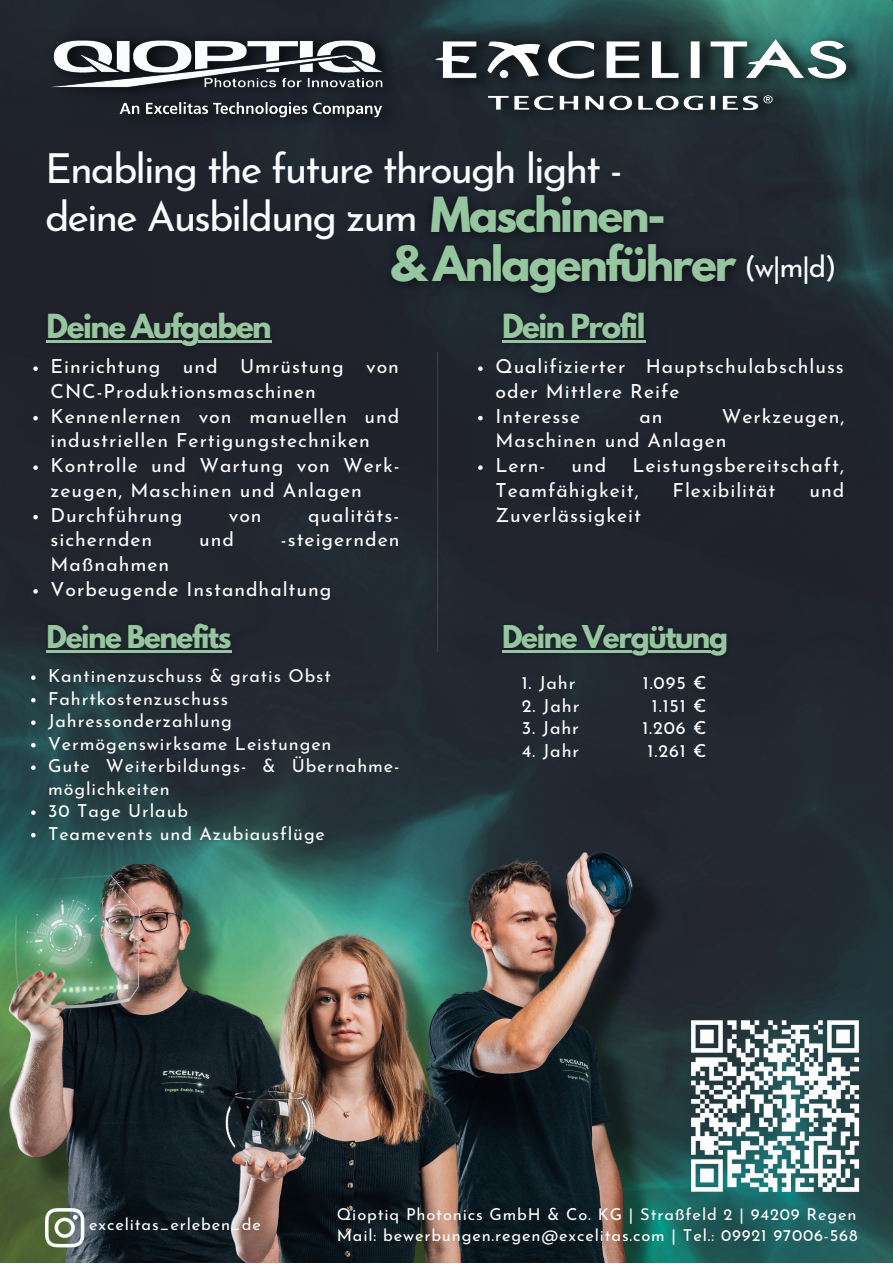
<style>
.page{position:relative;width:893px;height:1264px;background:#fff}
.page>*{position:absolute;margin:0;border:0;box-sizing:border-box;transform-origin:0 0}
.t1{font:700 42.9px "League Spartan";letter-spacing:-.05em;color:#95c69f}
.t2{font:41.4px/47.8px "Josefin Sans";letter-spacing:-.05em;color:#fafcfd}
.t3{font:700 29.4px "League Spartan";letter-spacing:-.05em;color:#95c69f}
.t4{font:29.4px "Josefin Sans";color:#fafcfd}
.t5{font:700 27.9px "League Spartan";letter-spacing:-.05em;color:#95c69f}
.t6{font:19.35px/24.8px "Josefin Sans";letter-spacing:.05em;color:#fff}
.t7{font:18px/22.5px "Josefin Sans";letter-spacing:.05em;color:#fff}
.t8{font:16.35px/21.3px "Josefin Sans";letter-spacing:.05em;color:#fff}
.s1{font-family:"League Spartan";font-weight:700;font-size:42.9px;color:#95c69f}
</style>
<div class="page">
<img style="left:0;top:613px;width:892px;height:649px">
<img style="left:0;top:0;width:892px;height:613px">
<img style="left:45px;top:24px;width:362px;height:112px">
<img style="left:433px;top:25px;width:441px;height:104px">
<hr style="left:437px;top:351px;width:1px;height:301px;background:#95c69f">
<img style="left:685px;top:1011px;width:182px;height:189px">
<img style="left:392px;top:176px;width:294px;height:49px">
<img style="left:39px;top:303px;width:243px;height:54px">
<hr style="left:47px;top:340px;width:21px;height:2px;background:#95c69f">
<svg style="left:68px;top:340px;width:22px;height:2px"></svg>
<hr style="left:90px;top:340px;width:20px;height:2px;background:#95c69f">
<svg style="left:110px;top:340px;width:21px;height:2px"></svg>
<hr style="left:131px;top:340px;width:23px;height:2px;background:#95c69f">
<svg style="left:154px;top:340px;width:26px;height:2px"></svg>
<hr style="left:180px;top:340px;width:20px;height:2px;background:#95c69f">
<hr style="left:199px;top:340px;width:20px;height:2px;background:#95c69f">
<hr style="left:217px;top:340px;width:20px;height:2px;background:#95c69f">
<svg style="left:237px;top:340px;width:15px;height:2px"></svg>
<hr style="left:252px;top:340px;width:20px;height:2px;background:#95c69f">
<img style="left:493px;top:316px;width:161px;height:41px">
<hr style="left:502px;top:340px;width:21px;height:2px;background:#95c69f">
<svg style="left:523px;top:340px;width:47px;height:2px"></svg>
<hr style="left:570px;top:340px;width:20px;height:2px;background:#95c69f">
<svg style="left:590px;top:340px;width:11px;height:2px"></svg>
<hr style="left:601px;top:340px;width:20px;height:2px;background:#95c69f">
<svg style="left:621px;top:340px;width:24px;height:2px"></svg>
<img style="left:351px;top:225px;width:406px;height:91px">
<svg style="left:33px;top:366px;width:5px;height:5px"></svg>
<svg style="left:33px;top:416px;width:5px;height:4px"></svg>
<svg style="left:33px;top:465px;width:5px;height:5px"></svg>
<svg style="left:33px;top:515px;width:5px;height:4px"></svg>
<svg style="left:33px;top:589px;width:5px;height:4px"></svg>
<svg style="left:478px;top:366px;width:4px;height:5px"></svg>
<svg style="left:478px;top:416px;width:4px;height:4px"></svg>
<svg style="left:478px;top:465px;width:4px;height:5px"></svg>
<img style="left:9px;top:851px;width:676px;height:411px">
<svg style="left:45px;top:1207px;width:39px;height:40px"></svg>
<img style="left:39px;top:617px;width:201px;height:48px">
<hr style="left:47px;top:650px;width:20px;height:2px;background:#95c69f">
<svg style="left:67px;top:650px;width:164px;height:2px"></svg>
<img style="left:494px;top:617px;width:241px;height:48px">
<hr style="left:502px;top:650px;width:20px;height:2px;background:#95c69f">
<svg style="left:522px;top:650px;width:60px;height:2px"></svg>
<hr style="left:582px;top:650px;width:22px;height:2px;background:#95c69f">
<svg style="left:604px;top:650px;width:26px;height:2px"></svg>
<hr style="left:630px;top:650px;width:20px;height:2px;background:#95c69f">
<svg style="left:650px;top:650px;width:78px;height:2px"></svg>
<svg style="left:31px;top:675px;width:5px;height:5px"></svg>
<svg style="left:31px;top:698px;width:5px;height:4px"></svg>
<svg style="left:31px;top:720px;width:5px;height:5px"></svg>
<svg style="left:31px;top:743px;width:5px;height:4px"></svg>
<svg style="left:31px;top:765px;width:5px;height:5px"></svg>
<svg style="left:31px;top:810px;width:5px;height:5px"></svg>
<svg style="left:31px;top:833px;width:5px;height:4px"></svg>
<h2 class="t2" style="left:45px;top:148px;width:622px">Enabling the future through light - deine Ausbildung zum <span class="s1">Maschinen-</span></h2>
<h1 class="t1" style="left:390px;top:242px;width:347px">&amp; Anlagenführer</h1>
<h3 class="t3" style="left:47px;top:311px;width:227px">Deine Aufgaben</h3>
<h3 class="t3" style="left:502px;top:311px;width:145px">Dein Profil</h3>
<h3 class="t4" style="left:744px;top:255px;width:94px">(w|m|d)</h3>
<p class="t6" style="left:51px;top:356px;width:350px">Einrichtung und Umrüstung von<br>CNC-Produktionsmaschinen<br>Kennenlernen von manuellen und industriellen Fertigungstechniken<br>Kontrolle und Wartung von Werk&shy;zeugen, Maschinen und Anlagen<br>Durchführung</p>
<p class="t6" style="left:229px;top:504px;width:34px">von</p>
<p class="t6" style="left:308px;top:504px;width:93px">qualitäts-</p>
<p class="t6" style="left:51px;top:529px;width:103px">sichernden</p>
<p class="t6" style="left:199px;top:529px;width:36px">und</p>
<p class="t6" style="left:281px;top:529px;width:120px">-steigernden</p>
<p class="t6" style="left:51px;top:554px;width:282px">Maßnahmen<br>Vorbeugende Instandhaltung</p>
<p class="t6" style="left:495px;top:356px;width:350px">Qualifizierter Hauptschulabschluss oder Mittlere Reife<br>Interesse</p>
<p class="t6" style="left:495px;top:405px;width:350px;text-indent:226px">Werkzeugen,<br>Maschinen und Anlagen<br>Lern-</p>
<p class="t6" style="left:639px;top:405px;width:25px">an</p>
<p class="t6" style="left:495px;top:455px;width:350px;text-indent:137px">Leistungsbereitschaft,<br>Teamfähigkeit,</p>
<p class="t6" style="left:571px;top:455px;width:36px">und</p>
<p class="t6" style="left:672px;top:479px;width:104px">Flexibilität</p>
<p class="t6" style="left:809px;top:479px;width:36px">und</p>
<p class="t6" style="left:495px;top:504px;width:147px">Zuverlässigkeit</p>
<h3 class="t5" style="left:47px;top:622px;width:186px">Deine Benefits</h3>
<h3 class="t5" style="left:502px;top:622px;width:227px">Deine Vergütung</h3>
<p class="t7" style="left:48px;top:666px;width:353px">Kantinenzuschuss &amp; gratis Obst<br>Fahrtkostenzuschuss<br>Jahressonderzahlung<br>Vermögenswirksame Leistungen<br>Gute Weiterbildungs- &amp; Übernahme&shy;möglichkeiten<br>30 Tage Urlaub<br>Teamevents und Azubiausflüge</p>
<p class="t7" style="left:521px;top:673px;width:55px">1. Jahr</p>
<p class="t7" style="left:642px;top:673px;width:66px;text-align:center">1.095 €<br>1.151 €<br>1.206 €<br>1.261 €</p>
<p class="t7" style="left:521px;top:696px;width:59px">2. Jahr</p>
<p class="t7" style="left:521px;top:718px;width:59px">3. Jahr</p>
<p class="t7" style="left:521px;top:741px;width:59px">4. Jahr</p>
<p class="t8" style="left:89px;top:1215px;width:173px">excelitas_erleben_de</p>
<p class="t8" style="left:337px;top:1204px;width:522px">Qioptiq Photonics GmbH &amp; Co. KG | Straßfeld 2 | 94209 Regen<br>Mail: bewerbungen.regen@excelitas.com | Tel.: 09921 97006-568</p>
</div>
